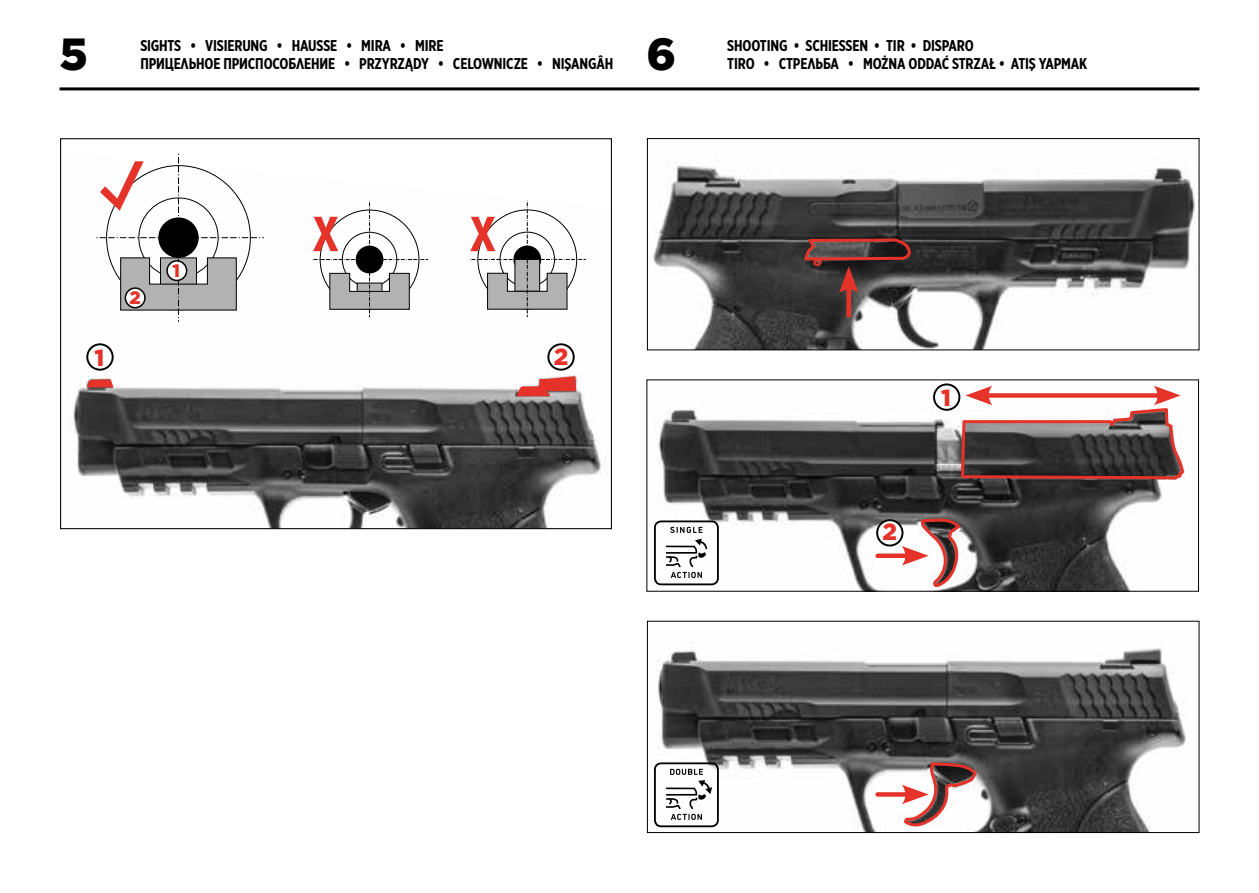
<style>
.page{position:relative;width:1259px;height:893px;background:#fff}
.page>*{position:absolute;margin:0;border:0;box-sizing:border-box;transform-origin:0 0}
.t1{font:900 45px "Gotham";color:#000}
.t2{font:900 23.4px "Gotham";color:#e63329}
.t3{font:900 18px "Gotham";color:#e63329}
.t4{font:700 15.6px "Gotham X Narrow";letter-spacing:-.01em;color:#000}
</style>
<div class="page">
<hr style="left:60px;top:87px;width:1139px;height:3px;background:#000">
<img style="left:73px;top:200px;width:533px;height:327px">
<svg style="left:470px;top:201px;width:116px;height:116px"></svg>
<svg style="left:312px;top:201px;width:116px;height:116px"></svg>
<svg style="left:95px;top:153px;width:169px;height:169px"></svg>
<div style="left:548px;top:344px;width:26px;height:26px;background:#fff;border-radius:50%"></div>
<div style="left:547px;top:343px;width:28px;height:28px;border:2px solid #000;border-radius:50%"></div>
<div style="left:125px;top:288px;width:20px;height:20px;background:#fff;border-radius:50%"></div>
<div style="left:125px;top:287px;width:21px;height:21px;border:2px solid #000;border-radius:50%"></div>
<div style="left:87px;top:344px;width:26px;height:26px;background:#fff;border-radius:50%"></div>
<div style="left:86px;top:343px;width:28px;height:28px;border:2px solid #000;border-radius:50%"></div>
<div style="left:167px;top:261px;width:20px;height:19px;background:#fff;border-radius:50%"></div>
<div style="left:166px;top:260px;width:21px;height:21px;border:2px solid #000;border-radius:50%"></div>
<svg style="left:87px;top:379px;width:27px;height:8px"></svg>
<svg style="left:516px;top:376px;width:60px;height:20px"></svg>
<img style="left:655px;top:385px;width:507px;height:205px">
<div style="left:646px;top:379px;width:553px;height:213px;border:1px solid #000"></div>
<img style="left:653px;top:158px;width:542px;height:190px">
<div style="left:647px;top:138px;width:552px;height:212px;border:1px solid #000"></div>
<div style="left:846px;top:285px;width:5px;height:32px;background:#e63329"></div>
<svg style="left:803px;top:237px;width:112px;height:56px;background:#563a39"></svg>
<svg style="left:959px;top:386px;width:226px;height:95px"></svg>
<div style="left:877px;top:553px;width:33px;height:5px;background:#e63329"></div>
<svg style="left:901px;top:517px;width:62px;height:71px"></svg>
<div style="left:877px;top:520px;width:25px;height:26px;background:#fff;border-radius:50%"></div>
<div style="left:876px;top:519px;width:27px;height:27px;border:2px solid #000;border-radius:50%"></div>
<div style="left:934px;top:384px;width:25px;height:26px;background:#fff;border-radius:50%"></div>
<div style="left:933px;top:383px;width:27px;height:28px;border:2px solid #000;border-radius:50%"></div>
<img style="left:656px;top:648px;width:530px;height:183px">
<div style="left:647px;top:621px;width:552px;height:212px;border:1px solid #000"></div>
<div style="left:877px;top:792px;width:33px;height:5px;background:#e63329"></div>
<svg style="left:901px;top:761px;width:77px;height:69px"></svg>
<svg style="left:654px;top:520px;width:65px;height:65px"></svg>
<svg style="left:654px;top:762px;width:65px;height:65px"></svg>
<h1 class="t1" style="left:60px;top:23px;width:30px">5</h1>
<p class="t4" style="left:140px;top:36px;width:305px">SIGHTS • VISIERUNG • HAUSSE • MIRA • MIRE</p>
<p class="t4" style="left:140px;top:54px;width:474px">ПРИЦЕЛЬНОЕ ПРИСПОСОБЛЕНИЕ • PRZYRZĄDY • CELOWNICZE • NIŞANGÂH</p>
<h1 class="t1" style="left:646px;top:23px;width:31px">6</h1>
<p class="t4" style="left:727px;top:36px;width:248px">SHOOTING • SCHIESSEN • TIR • DISPARO</p>
<p class="t4" style="left:727px;top:54px;width:362px">TIRO • СТРЕЛЬБА • MOŻNA ODDAĆ STRZAŁ • ATIŞ YAPMAK</p>
<h2 class="t2" style="left:94px;top:341px;width:11px">1</h2>
<p class="t3" style="left:130px;top:285px;width:13px">2</p>
<p class="t3" style="left:173px;top:259px;width:9px">1</p>
<h2 class="t2" style="left:554px;top:340px;width:16px">2</h2>
<h2 class="t2" style="left:941px;top:381px;width:11px">1</h2>
<h2 class="t2" style="left:882px;top:516px;width:16px">2</h2>
</div>
